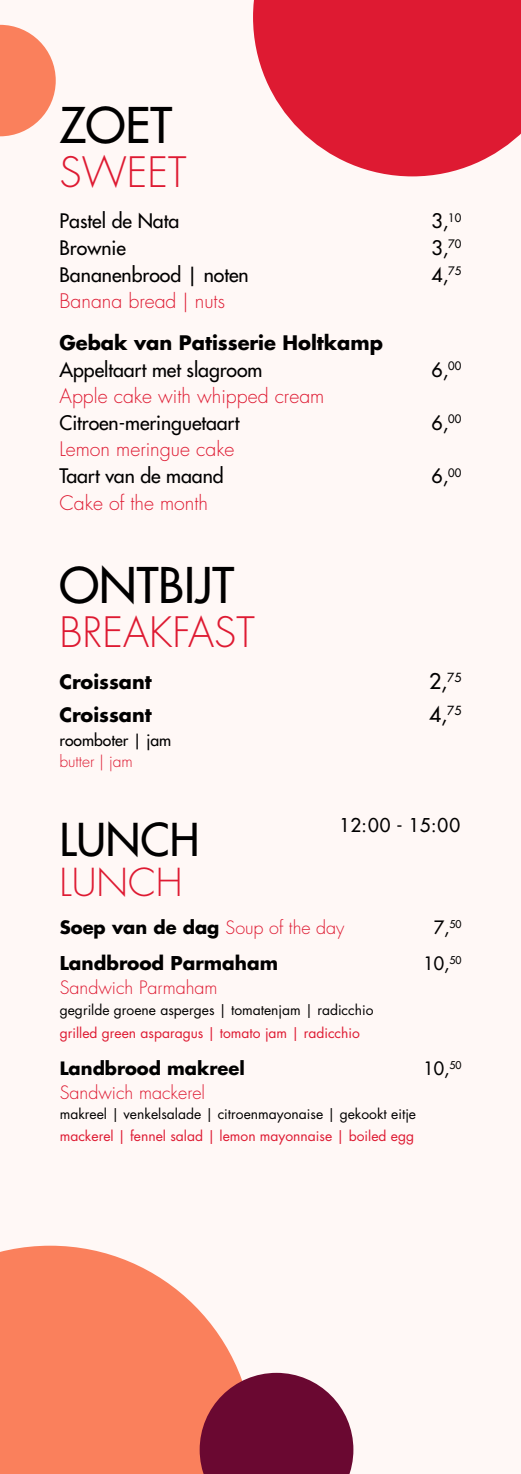
<style>
.page{position:relative;width:521px;height:1474px;background:#fff}
.page>*{position:absolute;margin:0;border:0;box-sizing:border-box;transform-origin:0 0}
.t1{font:500 47.77px "Futura Std";color:#000}
.t2{font:500 44.1px "Futura Std";color:#000}
.t3{font:300 40.77px "Futura Std";color:#de1a32}
.t4{font:300 37.45px "Futura Std";color:#de1a32}
.t5{font:500 21px "Futura Std";color:#000}
.t6{font:500 19.43px "Futura Std";letter-spacing:-.005em;color:#000}
.t7{font:300 19.43px "Futura Std";color:#de1a32}
.t8{font:700 19.43px "Futura Std";letter-spacing:-.005em;color:#000}
.t9{font:700 19.25px "Futura Std";color:#000}
.t10{font:700 18.55px "Futura Std";color:#000}
.t11{font:500 18.55px "Futura Std";letter-spacing:.04em;color:#000}
.t12{font:700 18.03px "Futura Std";color:#000}
.t13{font:300 18.03px "Futura Std";color:#de1a32}
.t14{font:500 18.03px "Futura Std";color:#000}
.t15{font:500 15.75px "Futura Std";color:#000}
.t16{font:300 15.75px "Futura Std";color:#dd1931}
.t17{font:13.83px "Futura Std";color:#000}
.t18{font:13.83px "Futura Std";color:#de1a32}
.s1{font-weight:300;color:#de1a32}
</style>
<div class="page">
<svg style="left:0;top:25px;width:56px;height:111px"></svg>
<svg style="left:253px;top:0;width:268px;height:176px;background:#e23a4e"></svg>
<svg style="left:0;top:1245px;width:239px;height:228px;background:#fa9070"></svg>
<svg style="left:200px;top:1372px;width:153px;height:101px;background:#832746"></svg>
<h1 class="t1" style="left:60px;top:96px;width:114px">ZOET</h1>
<h3 class="t3" style="left:60px;top:148px;width:128px">SWEET</h3>
<p class="t6" style="left:60px;top:209px;width:121px">Pastel de Nata</p>
<p class="t6" style="left:431px;top:209px;width:32px">3,<sup>10</sup></p>
<p class="t6" style="left:60px;top:236px;width:68px">Brownie</p>
<p class="t6" style="left:431px;top:236px;width:32px">3,<sup>70</sup></p>
<p class="t6" style="left:60px;top:262px;width:191px">Bananenbrood | noten</p>
<p class="t6" style="left:431px;top:262px;width:32px">4,<sup>75</sup></p>
<p class="t7" style="left:60px;top:289px;width:167px">Banana bread | nuts</p>
<p class="t8" style="left:60px;top:330px;width:325px">Gebak van Patisserie Holtkamp</p>
<p class="t6" style="left:60px;top:357px;width:204px">Appeltaart met slagroom</p>
<p class="t6" style="left:431px;top:357px;width:32px">6,<sup>00</sup></p>
<p class="t7" style="left:60px;top:384px;width:266px">Apple cake with whipped cream</p>
<p class="t6" style="left:60px;top:410px;width:181px">Citroen-meringuetaart</p>
<p class="t6" style="left:431px;top:410px;width:32px">6,<sup>00</sup></p>
<p class="t7" style="left:60px;top:437px;width:177px">Lemon meringue cake</p>
<p class="t6" style="left:60px;top:463px;width:166px">Taart van de maand</p>
<p class="t6" style="left:431px;top:463px;width:32px">6,<sup>00</sup></p>
<p class="t7" style="left:60px;top:491px;width:150px">Cake of the month</p>
<h1 class="t1" style="left:60px;top:555px;width:176px">ONTBIJT</h1>
<h3 class="t3" style="left:60px;top:607px;width:197px">BREAKFAST</h3>
<p class="t9" style="left:60px;top:669px;width:94px">Croissant</p>
<p class="t5" style="left:429px;top:668px;width:34px">2,<sup>75</sup></p>
<p class="t9" style="left:60px;top:702px;width:94px">Croissant</p>
<p class="t5" style="left:429px;top:701px;width:34px">4,<sup>75</sup></p>
<p class="t15" style="left:60px;top:730px;width:113px">roomboter | jam</p>
<p class="t16" style="left:60px;top:752px;width:75px">butter | jam</p>
<h2 class="t2" style="left:60px;top:811px;width:141px">LUNCH</h2>
<h3 class="t4" style="left:60px;top:860px;width:125px">LUNCH</h3>
<p class="t11" style="left:339px;top:813px;width:122px">12:00 - 15:00</p>
<p class="t12" style="left:60px;top:915px;width:286px">Soep van de dag <span class="s1">Soup of the day</span></p>
<p class="t14" style="left:434px;top:916px;width:29px">7,<sup>50</sup></p>
<p class="t10" style="left:60px;top:950px;width:220px">Landbrood Parmaham</p>
<p class="t14" style="left:423px;top:952px;width:40px">10,<sup>50</sup></p>
<p class="t13" style="left:60px;top:977px;width:159px">Sandwich Parmaham</p>
<p class="t17" style="left:60px;top:1000px;width:315px">gegrilde groene asperges | tomatenjam | radicchio</p>
<p class="t18" style="left:60px;top:1024px;width:302px">grilled green asparagus | tomato jam | radicchio</p>
<p class="t12" style="left:60px;top:1055px;width:187px">Landbrood makreel</p>
<p class="t14" style="left:423px;top:1056px;width:40px">10,<sup>50</sup></p>
<p class="t13" style="left:60px;top:1081px;width:147px">Sandwich mackerel</p>
<p class="t17" style="left:60px;top:1105px;width:358px">makreel | venkelsalade | citroenmayonaise | gekookt eitje</p>
<p class="t18" style="left:60px;top:1127px;width:356px">mackerel | fennel salad | lemon mayonnaise | boiled egg</p>
</div>
